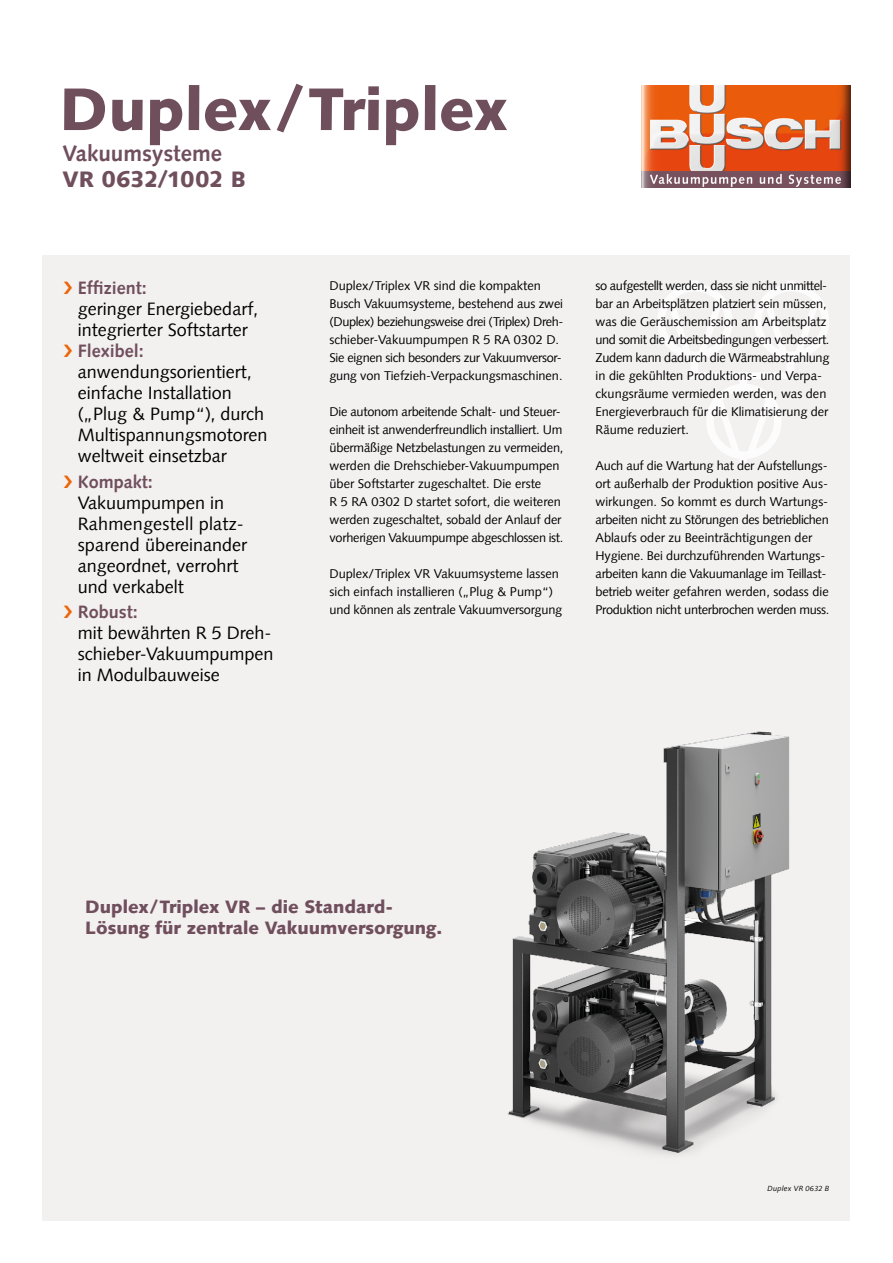
<style>
.page{position:relative;width:893px;height:1263px;background:#fff}
.page>*{position:absolute;margin:0;border:0;box-sizing:border-box;transform-origin:0 0}
.t1{font:900 60px "Syntax LT";color:#704f5d}
.t2{font:700 22.5px "Syntax LT";color:#704f5d}
.t3{font:900 22.5px "Syntax LT";letter-spacing:-.015em;color:#704f5d}
.t4{font:18px/21px "Syntax LT";color:#000}
.t5{font:900 18px/21px "Syntax LT";color:#704f5d}
.t6{font:700 18px "Syntax LT";color:#704f5d}
.t7{font:12.75px/18px "Syntax LT";letter-spacing:-.01em;color:#000}
.t8{font:italic 7.5px "Syntax LT";letter-spacing:.02em;color:#000}
</style>
<div class="page">
<div style="left:43px;top:255px;width:807px;height:965px;background:#f3f0f0"></div>
<svg style="left:658px;top:281px;width:171px;height:182px"></svg>
<img style="left:507px;top:731px;width:283px;height:424px">
<img style="left:641px;top:85px;width:209px;height:102px">
<h1 class="t1" style="left:60px;top:74px;width:449px">Duplex/Triplex</h1>
<h2 class="t2" style="left:63px;top:141px;width:161px">Vakuumsysteme</h2>
<h2 class="t3" style="left:63px;top:166px;width:185px">VR 0632/1002 B</h2>
<h3 class="t6" style="left:78px;top:278px;width:70px">Effizient:</h3>
<h3 class="t4" style="left:78px;top:298px;width:182px">geringer Energiebedarf, integrierter Softstarter</h3>
<h3 class="t6" style="left:78px;top:341px;width:68px">Flexibel:</h3>
<h3 class="t4" style="left:78px;top:361px;width:191px">anwendungsorientiert, einfache Installation („Plug &amp; Pump“), durch<br>Multispannungsmotoren weltweit einsetzbar</h3>
<h3 class="t6" style="left:78px;top:471px;width:77px">Kompakt:</h3>
<h3 class="t4" style="left:78px;top:492px;width:171px">Vakuumpumpen in<br>Rahmengestell platz&shy;sparend übereinander angeordnet, verrohrt und verkabelt</h3>
<h3 class="t6" style="left:78px;top:601px;width:61px">Robust:</h3>
<h3 class="t4" style="left:78px;top:622px;width:197px;text-align:justify">mit bewährten R 5 Dreh&shy;schieber-Vakuumpumpen in Modulbauweise</h3>
<p class="t7" style="left:330px;top:277px;width:235px">Duplex/Triplex VR sind die kompakten Busch Vakuumsysteme, bestehend aus zwei (Duplex) beziehungsweise drei (Triplex) Dreh&shy;schieber-Vakuumpumpen R 5 RA 0302 D.<br>Sie eignen sich besonders zur Vakuumversor&shy;gung von Tiefzieh-Verpackungsmaschinen.</p>
<p class="t7" style="left:330px;top:403px;width:235px">Die autonom arbeitende Schalt- und Steuer&shy;einheit ist anwenderfreundlich installiert. Um übermäßige Netzbelastungen zu vermeiden, werden die Drehschieber-Vakuumpumpen über Softstarter zugeschaltet. Die erste<br>R 5 RA 0302 D startet sofort, die weiteren werden zugeschaltet, sobald der Anlauf der vorherigen Vakuumpumpe abgeschlossen ist.</p>
<p class="t7" style="left:330px;top:565px;width:234px">Duplex/Triplex VR Vakuumsysteme lassen sich einfach installieren („Plug &amp; Pump“) und können als zentrale Vakuumversorgung</p>
<p class="t7" style="left:595px;top:277px;width:235px">so aufgestellt werden, dass sie nicht unmittel&shy;bar an Arbeitsplätzen platziert sein müssen, was die Geräuschemission am Arbeitsplatz und somit die Arbeitsbedingungen verbessert.<br>Zudem kann dadurch die Wärmeabstrahlung in die gekühlten Produktions- und Verpa&shy;ckungsräume vermieden werden, was den Energieverbrauch für die Klimatisierung der Räume reduziert.</p>
<p class="t7" style="left:595px;top:457px;width:235px">Auch auf die Wartung hat der Aufstellungs&shy;ort außerhalb der Produktion positive Aus&shy;wirkungen. So kommt es durch Wartungs&shy;arbeiten nicht zu Störungen des betrieblichen Ablaufs oder zu Beeinträchtigungen der Hygiene. Bei durchzuführenden Wartungs&shy;arbeiten kann die Vakuumanlage im Teillast&shy;betrieb weiter gefahren werden, sodass die Produktion nicht unterbrochen werden muss.</p>
<h3 class="t5" style="left:85px;top:896px;width:359px">Duplex/Triplex VR – die Standard-<br>Lösung für zentrale Vakuumversorgung.</h3>
<p class="t8" style="left:767px;top:1184px;width:63px">Duplex VR 0632 B</p>
</div>
